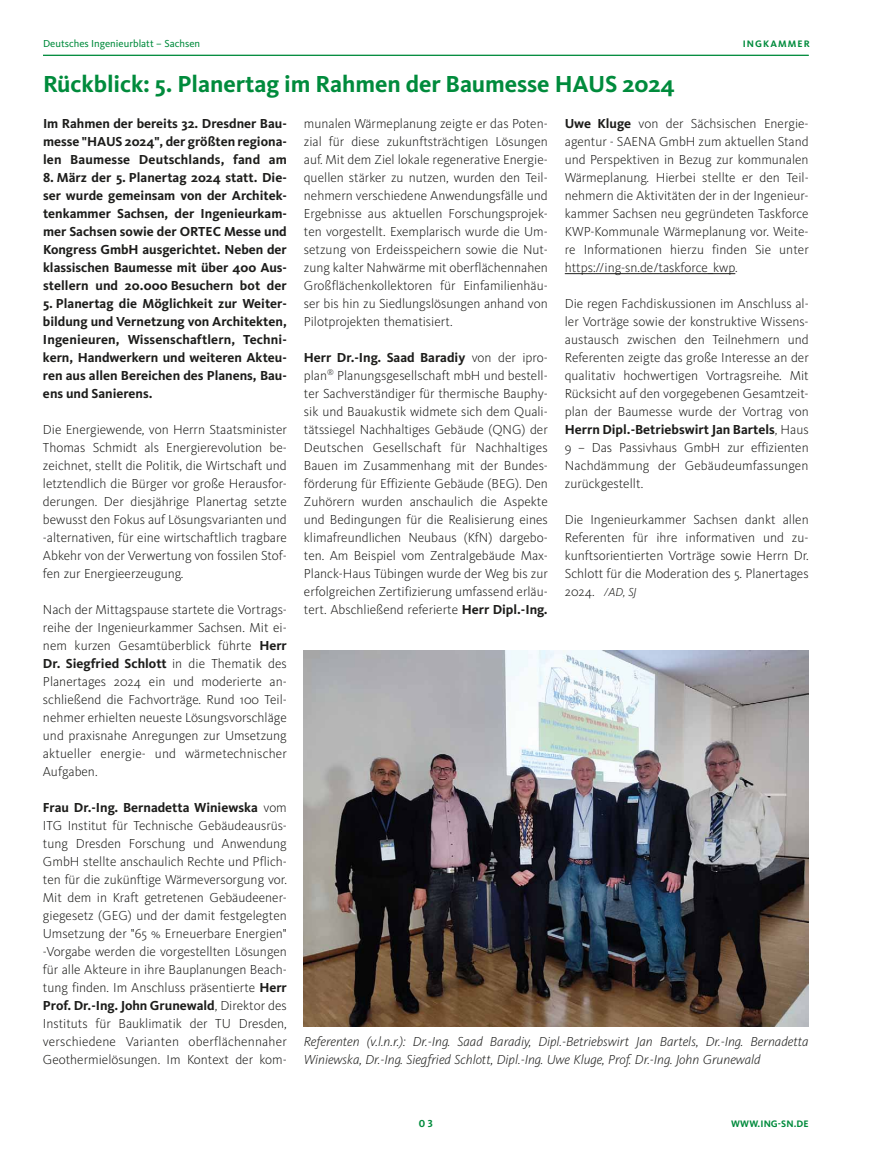
<style>
.page{position:relative;width:873px;height:1170px;background:#fff}
.page>*{position:absolute;margin:0;border:0;box-sizing:border-box;transform-origin:0 0}
.t1{font:700 24px "Kievit OT";letter-spacing:-.005em;color:#008b3c}
.t2{font:300 13.5px/18px "Kievit OT";color:#1d1d1b;text-align:justify}
.t3{font:700 13.5px/18px "Kievit OT";color:#1d1d1b;text-align:justify}
.t4{font:italic 300 13.5px/18px "Kievit OT";color:#1d1d1b}
.t5{font:italic 300 12px "Kievit OT";color:#1d1d1b}
.t6{font:10.5px "Kievit OT";color:#008b3c}
.t7{font:700 10.5px "Kievit OT";color:#008b3c}
.t8{font:700 9.75px "Kievit OT";letter-spacing:.005em;color:#008b3c}
.t9{font:700 9.75px "Kievit OT";letter-spacing:.11em;color:#008b3c}
.s1{font-weight:700}
.s2{font-style:normal;font-size:13.5px}
</style>
<div class="page">
<hr style="left:43px;top:55px;width:765px;height:1px;background:#008b3c">
<hr style="left:565px;top:273px;width:170px;height:1px;background:#1d1d1b">
<img style="left:304px;top:650px;width:504px;height:375px">
<p class="t6" style="left:43px;top:39px;width:159px">Deutsches Ingenieurblatt – Sachsen</p>
<p class="t9" style="left:742px;top:40px;width:69px">INGKAMMER</p>
<h1 class="t1" style="left:43px;top:74px;width:633px">Rückblick: 5. Planertag im Rahmen der Baumesse HAUS 2024</h1>
<p class="t3" style="left:43px;top:115px;width:245px">Im Rahmen der bereits 32. Dresdner Bau&shy;messe "HAUS 2024", der größten regiona&shy;len Baumesse Deutschlands, fand am</p>
<p class="t3" style="left:43px;top:169px;width:245px">8. März der 5. Planertag 2024 statt. Die&shy;ser wurde gemeinsam von der Architek&shy;tenkammer Sachsen, der Ingenieurkam&shy;mer Sachsen sowie der ORTEC Messe und Kongress GmbH ausgerichtet. Neben der klassischen Baumesse mit über 400 Aus&shy;stellern und 20.000 Besuchern bot der</p>
<p class="t3" style="left:43px;top:295px;width:245px">5. Planertag die Möglichkeit zur Weiter&shy;bildung und Vernetzung von Architekten, Ingenieuren, Wissenschaftlern, Techni&shy;kern, Handwerkern und weiteren Akteu&shy;ren aus allen Bereichen des Planens, Bau&shy;ens und Sanierens.</p>
<p class="t2" style="left:43px;top:421px;width:245px">Die Energiewende, von Herrn Staatsminister Thomas Schmidt als Energierevolution be&shy;zeichnet, stellt die Politik, die Wirtschaft und letztendlich die Bürger vor große Herausfor&shy;derungen. Der diesjährige Planertag setzte bewusst den Fokus auf Lösungsvarianten und -alternativen, für eine wirtschaftlich tragbare Abkehr von der Verwertung von fossilen Stof&shy;fen zur Energieerzeugung.</p>
<p class="t2" style="left:43px;top:601px;width:245px">Nach der Mittagspause startete die Vortrags&shy;reihe der Ingenieurkammer Sachsen. Mit ei&shy;nem kurzen Gesamtüberblick führte <span class="s1">Herr Dr. Siegfried Schlott</span> in die Thematik des Planertages 2024 ein und moderierte an&shy;schließend die Fachvorträge. Rund 100 Teil&shy;nehmer erhielten neueste Lösungsvorschläge und praxisnahe Anregungen zur Umsetzung aktueller energie- und wärmetechnischer Aufgaben.</p>
<p class="t2" style="left:43px;top:799px;width:245px"><span class="s1">Frau Dr.-Ing. Bernadetta Winiewska</span> vom ITG Institut für Technische Gebäudeausrüs&shy;tung Dresden Forschung und Anwendung GmbH stellte anschaulich Rechte und Pflich&shy;ten für die zukünftige Wärmeversorgung vor.<br>Mit dem in Kraft getretenen Gebäudeener&shy;giegesetz (GEG) und der damit festgelegten Umsetzung der "65 % Erneuerbare Energien" -Vorgabe werden die vorgestellten Lösungen für alle Akteure in ihre Bauplanungen Beach&shy;tung finden. Im Anschluss präsentierte <span class="s1">Herr Prof. Dr.-Ing. John Grunewald</span>, Direktor des Instituts für Bauklimatik der TU Dresden, verschiedene Varianten oberflächennaher Geothermielösungen. Im Kontext der kom-</p>
<p class="t2" style="left:304px;top:115px;width:245px">munalen Wärmeplanung zeigte er das Poten&shy;zial für diese zukunftsträchtigen Lösungen auf. Mit dem Ziel lokale regenerative Energie&shy;quellen stärker zu nutzen, wurden den Teil&shy;nehmern verschiedene Anwendungsfälle und Ergebnisse aus aktuellen Forschungsprojek&shy;ten vorgestellt. Exemplarisch wurde die Um&shy;setzung von Erdeisspeichern sowie die Nut&shy;zung kalter Nahwärme mit oberflächennahen Großflächenkollektoren für Einfamilienhäu&shy;ser bis hin zu Siedlungslösungen anhand von Pilotprojekten thematisiert.</p>
<p class="t2" style="left:304px;top:349px;width:245px"><span class="s1">Herr Dr.-Ing. Saad Baradiy</span> von der ipro&shy;plan<sup>®</sup> Planungsgesellschaft mbH und bestell&shy;ter Sachverständiger für thermische Bauphy&shy;sik und Bauakustik widmete sich dem Quali&shy;tätssiegel Nachhaltiges Gebäude (QNG) der Deutschen Gesellschaft für Nachhaltiges Bauen im Zusammenhang mit der Bundes&shy;förderung für Effiziente Gebäude (BEG). Den Zuhörern wurden anschaulich die Aspekte und Bedingungen für die Realisierung eines klimafreundlichen Neubaus (KfN) dargebo&shy;ten. Am Beispiel vom Zentralgebäude Max-Planck-Haus Tübingen wurde der Weg bis zur erfolgreichen Zertifizierung umfassend erläu&shy;tert. Abschließend referierte <span class="s1">Herr Dipl.-Ing.</span></p>
<p class="t2" style="left:565px;top:115px;width:245px"><span class="s1">Uwe Kluge</span> von der Sächsischen Energie&shy;agentur - SAENA GmbH zum aktuellen Stand und Perspektiven in Bezug zur kommunalen Wärmeplanung. Hierbei stellte er den Teil&shy;nehmern die Aktivitäten der in der Ingenieur&shy;kammer Sachsen neu gegründeten Taskforce KWP-Kommunale Wärmeplanung vor. Weite&shy;re Informationen hierzu finden Sie unter https://ing-sn.de/taskforce_kwp.</p>
<p class="t2" style="left:565px;top:295px;width:245px">Die regen Fachdiskussionen im Anschluss al&shy;ler Vorträge sowie der konstruktive Wissens&shy;austausch zwischen den Teilnehmern und Referenten zeigte das große Interesse an der qualitativ hochwertigen Vortragsreihe. Mit Rücksicht auf den vorgegebenen Gesamtzeit&shy;plan der Baumesse wurde der Vortrag von <span class="s1">Herrn Dipl.-Betriebswirt Jan Bartels</span>, Haus 9 – Das Passivhaus GmbH zur effizienten Nachdämmung der Gebäudeumfassungen zurückgestellt.</p>
<p class="t2" style="left:565px;top:511px;width:245px">Die Ingenieurkammer Sachsen dankt allen Referenten für ihre informativen und zu&shy;kunftsorientierten Vorträge sowie Herrn Dr.<br>Schlott für die Moderation des 5. Planertages</p>
<p class="t5" style="left:565px;top:587px;width:73px"><span class="s2">2024.</span> /AD, SJ</p>
<p class="t4" style="left:304px;top:1033px;width:506px">Referenten (v.l.n.r.): Dr.-Ing. Saad Baradiy, Dipl.-Betriebswirt Jan Bartels, Dr.-Ing. Bernadetta<br>Winiewska, Dr.-Ing. Siegfried Schlott, Dipl.-Ing. Uwe Kluge, Prof. Dr.-Ing. John Grunewald</p>
<p class="t7" style="left:419px;top:1119px;width:16px">03</p>
<p class="t8" style="left:731px;top:1120px;width:79px">WWW.ING-SN.DE</p>
</div>
